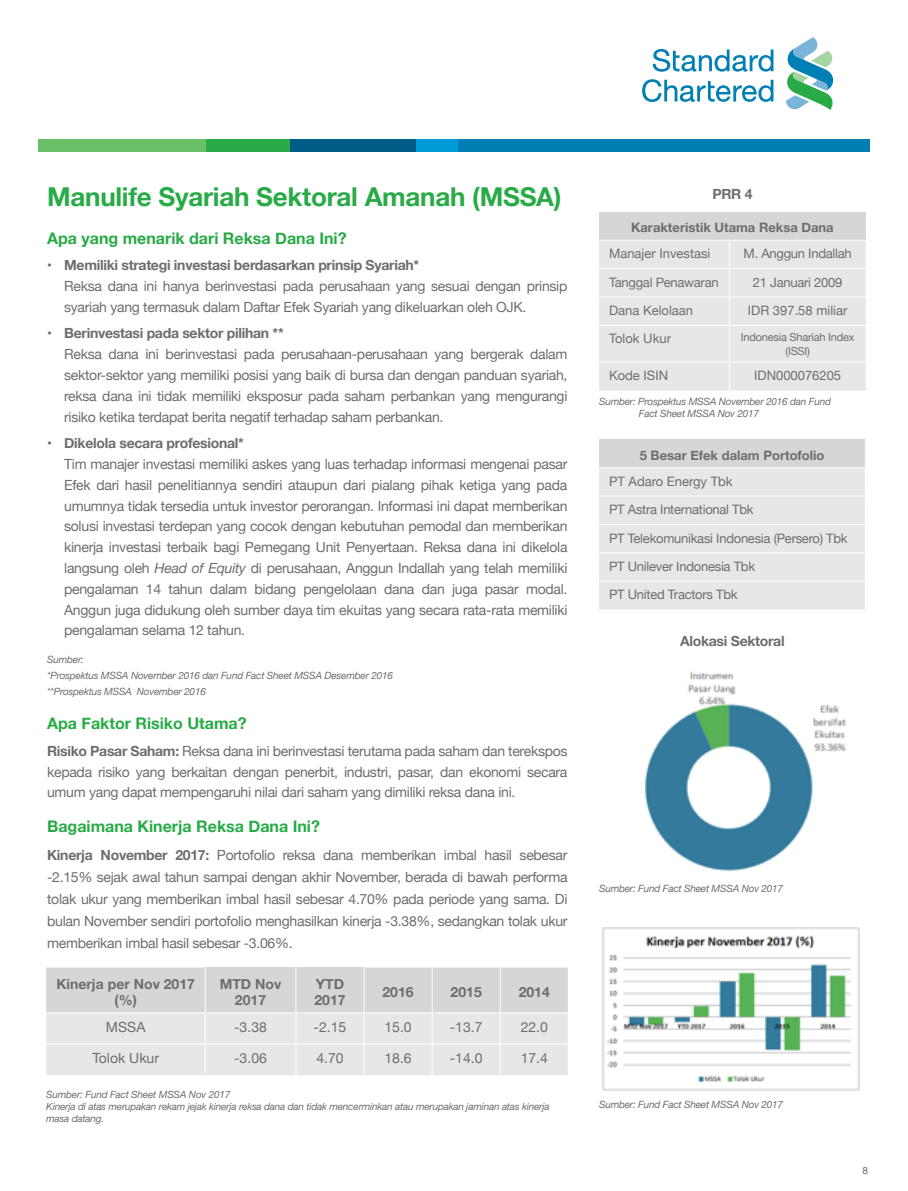
<style>
.page{position:relative;width:908px;height:1191px;background:#fff}
.page>*{position:absolute;margin:0;border:0;box-sizing:border-box;transform-origin:0 0}
.t1{font:700 26px "Helvetica Neue";letter-spacing:-.01em;color:#28ab47}
.t2{font:700 16px "Helvetica Neue";color:#28ab47}
.t3{font:14px/20.8px "Helvetica Neue";letter-spacing:-.02em;color:#6c6d70;text-align:justify}
.t4{font:700 14px/16.8px "Helvetica Neue";letter-spacing:-.02em;color:#6c6d70}
.t5{font:700 14px/16.8px "Helvetica Neue";color:#6c6d70;text-align:center}
.t6{font:14px "Helvetica Neue";color:#6c6d70}
.t7{font:13px "Helvetica Neue";letter-spacing:-.02em;color:#6c6d70}
.t8{font:13px "Helvetica Neue";color:#6c6d70}
.t9{font:700 13px "Helvetica Neue";color:#6c6d70}
.t10{font:11px/13.2px "Helvetica Neue";letter-spacing:-.02em;color:#6c6d70;text-align:center}
.t11{font:italic 10px/12px "Helvetica Neue";letter-spacing:-.02em;color:#6c6d70}
.t12{font:italic 10px/12px "Helvetica Neue LT Std";letter-spacing:-.02em;color:#6c6d70}
.t13{font:10px "Helvetica Neue";color:#6c6d70}
.s1{font-style:italic}
.s2{font-weight:700}
</style>
<div class="page">
<div style="left:290px;top:139px;width:125px;height:12px;background:#005c86"></div>
<div style="left:206px;top:139px;width:84px;height:12px;background:#28ab47"></div>
<div style="left:415px;top:139px;width:42px;height:12px;background:#009cda"></div>
<div style="left:38px;top:139px;width:168px;height:12px;background:#6bc067"></div>
<div style="left:457px;top:139px;width:412px;height:12px;background:#007fb4"></div>
<svg style="left:652px;top:49px;width:121px;height:23px"></svg>
<svg style="left:642px;top:79px;width:131px;height:23px"></svg>
<svg style="left:786px;top:37px;width:46px;height:73px"></svg>
<div style="left:598px;top:212px;width:267px;height:28px;background:#d5d6d8"></div>
<div style="left:599px;top:241px;width:266px;height:149px;background:#e6e7e9"></div>
<svg style="left:599px;top:439px;width:266px;height:170px;background:#e3e4e6"></svg>
<svg style="left:46px;top:967px;width:521px;height:108px;background:#dfe0e2"></svg>
<hr style="left:204px;top:967px;width:1px;height:45px;background:#fff">
<hr style="left:295px;top:967px;width:1px;height:45px;background:#fff">
<hr style="left:363px;top:967px;width:1px;height:45px;background:#fff">
<hr style="left:431px;top:967px;width:1px;height:45px;background:#fff">
<hr style="left:499px;top:967px;width:1px;height:45px;background:#fff">
<hr style="left:46px;top:1012px;width:159px;height:1px;background:#fff">
<hr style="left:205px;top:1012px;width:91px;height:1px;background:#fff">
<hr style="left:204px;top:1013px;width:1px;height:30px;background:#fff">
<hr style="left:296px;top:1012px;width:68px;height:1px;background:#fff">
<hr style="left:295px;top:1013px;width:1px;height:30px;background:#fff">
<hr style="left:364px;top:1012px;width:68px;height:1px;background:#fff">
<hr style="left:363px;top:1013px;width:1px;height:30px;background:#fff">
<hr style="left:432px;top:1012px;width:68px;height:1px;background:#fff">
<hr style="left:431px;top:1013px;width:1px;height:30px;background:#fff">
<hr style="left:500px;top:1012px;width:68px;height:1px;background:#fff">
<hr style="left:499px;top:1013px;width:1px;height:30px;background:#fff">
<hr style="left:46px;top:1043px;width:159px;height:1px;background:#fff">
<hr style="left:205px;top:1043px;width:91px;height:1px;background:#fff">
<hr style="left:204px;top:1044px;width:1px;height:31px;background:#fff">
<hr style="left:296px;top:1043px;width:68px;height:1px;background:#fff">
<hr style="left:295px;top:1044px;width:1px;height:31px;background:#fff">
<hr style="left:364px;top:1043px;width:68px;height:1px;background:#fff">
<hr style="left:363px;top:1044px;width:1px;height:31px;background:#fff">
<hr style="left:432px;top:1043px;width:68px;height:1px;background:#fff">
<hr style="left:431px;top:1044px;width:1px;height:31px;background:#fff">
<hr style="left:500px;top:1043px;width:68px;height:1px;background:#fff">
<hr style="left:499px;top:1044px;width:1px;height:31px;background:#fff">
<img style="left:644px;top:671px;width:202px;height:200px">
<img style="left:602px;top:927px;width:256px;height:163px">
<p class="t1" style="left:47px;top:176px;width:515px">Manulife Syariah Sektoral Amanah (MSSA)</p>
<p class="t2" style="left:47px;top:226px;width:301px">Apa yang menarik dari Reksa Dana Ini?</p>
<p class="t4" style="left:47px;top:257px;width:373px">• Memiliki strategi investasi berdasarkan prinsip Syariah*</p>
<p class="t3" style="left:64px;top:276px;width:504px">Reksa dana ini hanya berinvestasi pada perusahaan yang sesuai dengan prinsip syariah yang termasuk dalam Daftar Efek Syariah yang dikeluarkan oleh OJK.</p>
<p class="t4" style="left:47px;top:325px;width:238px">• Berinvestasi pada sektor pilihan **</p>
<p class="t3" style="left:64px;top:345px;width:504px">Reksa dana ini berinvestasi pada perusahaan-perusahaan yang bergerak dalam sektor-sektor yang memiliki posisi yang baik di bursa dan dengan panduan syariah, reksa dana ini tidak memiliki eksposur pada saham perbankan yang mengurangi risiko ketika terdapat berita negatif terhadap saham perbankan.</p>
<p class="t4" style="left:47px;top:435px;width:198px">• Dikelola secara profesional*</p>
<p class="t3" style="left:64px;top:454px;width:504px">Tim manajer investasi memiliki askes yang luas terhadap informasi mengenai pasar Efek dari hasil penelitiannya sendiri ataupun dari pialang pihak ketiga yang pada umumnya tidak tersedia untuk investor perorangan. Informasi ini dapat memberikan solusi investasi terdepan yang cocok dengan kebutuhan pemodal dan memberikan kinerja investasi terbaik bagi Pemegang Unit Penyertaan. Reksa dana ini dikelola langsung oleh <span class="s1">Head of Equity</span> di perusahaan, Anggun Indallah yang telah memiliki pengalaman 14 tahun dalam bidang pengelolaan dana dan juga pasar modal.<br>Anggun juga didukung oleh sumber daya tim ekuitas yang secara rata-rata memiliki pengalaman selama 12 tahun.</p>
<p class="t11" style="left:47px;top:654px;width:38px">Sumber:</p>
<p class="t11" style="left:47px;top:670px;width:347px">*Prospektus MSSA November 2016 dan Fund Fact Sheet MSSA Desember 2016</p>
<p class="t11" style="left:47px;top:686px;width:160px">**Prospektus MSSA November 2016</p>
<p class="t2" style="left:47px;top:711px;width:201px">Apa Faktor Risiko Utama?</p>
<p class="t3" style="left:47px;top:741px;width:521px"><span class="s2">Risiko Pasar Saham:</span> Reksa dana ini berinvestasi terutama pada saham dan terekspos kepada risiko yang berkaitan dengan penerbit, industri, pasar, dan ekonomi secara umum yang dapat mempengaruhi nilai dari saham yang dimiliki reksa dana ini.</p>
<p class="t2" style="left:47px;top:813px;width:274px">Bagaimana Kinerja Reksa Dana Ini?</p>
<p class="t3" style="left:47px;top:844px;width:521px;line-height:22px"><span class="s2">Kinerja November 2017:</span> Portofolio reksa dana memberikan imbal hasil sebesar -2.15% sejak awal tahun sampai dengan akhir November, berada di bawah performa tolak ukur yang memberikan imbal hasil sebesar 4.70% pada periode yang sama. Di bulan November sendiri portofolio menghasilkan kinerja -3.38%, sedangkan tolak ukur memberikan imbal hasil sebesar -3.06%.</p>
<p class="t5" style="left:56px;top:975px;width:140px">Kinerja per Nov 2017 (%)</p>
<p class="t5" style="left:219px;top:975px;width:63px">MTD Nov<br>2017</p>
<p class="t4" style="left:314px;top:975px;width:33px">YTD<br>2017</p>
<p class="t4" style="left:382px;top:984px;width:33px">2016</p>
<p class="t4" style="left:450px;top:984px;width:33px">2015</p>
<p class="t4" style="left:518px;top:984px;width:33px">2014</p>
<p class="t3" style="left:106px;top:1017px;width:41px">MSSA</p>
<p class="t3" style="left:234px;top:1017px;width:34px">-3.38</p>
<p class="t3" style="left:313px;top:1017px;width:34px">-2.15</p>
<p class="t3" style="left:384px;top:1017px;width:29px">15.0</p>
<p class="t3" style="left:449px;top:1017px;width:34px">-13.7</p>
<p class="t3" style="left:520px;top:1017px;width:29px">22.0</p>
<p class="t6" style="left:92px;top:1048px;width:68px">Tolok Ukur</p>
<p class="t3" style="left:234px;top:1048px;width:34px">-3.06</p>
<p class="t3" style="left:316px;top:1048px;width:29px">4.70</p>
<p class="t3" style="left:384px;top:1048px;width:29px">18.6</p>
<p class="t3" style="left:449px;top:1048px;width:34px">-14.0</p>
<p class="t3" style="left:520px;top:1048px;width:29px">17.4</p>
<p class="t12" style="left:46px;top:1088px;width:185px">Sumber: Fund Fact Sheet MSSA Nov 2017</p>
<p class="t12" style="left:46px;top:1100px;width:504px">Kinerja di atas merupakan rekam jejak kinerja reksa dana dan tidak mencerminkan atau merupakan jaminan atas kinerja masa datang.</p>
<p class="t4" style="left:712px;top:186px;width:42px">PRR 4</p>
<p class="t9" style="left:630px;top:218px;width:204px">Karakteristik Utama Reksa Dana</p>
<p class="t8" style="left:608px;top:244px;width:103px">Manajer Investasi</p>
<p class="t7" style="left:743px;top:244px;width:110px">M. Anggun Indallah</p>
<p class="t7" style="left:608px;top:273px;width:111px">Tanggal Penawaran</p>
<p class="t7" style="left:752px;top:273px;width:91px">21 Januari 2009</p>
<p class="t8" style="left:608px;top:301px;width:86px">Dana Kelolaan</p>
<p class="t8" style="left:747px;top:301px;width:101px">IDR 397.58 miliar</p>
<p class="t8" style="left:608px;top:329px;width:63px">Tolok Ukur</p>
<p class="t10" style="left:740px;top:331px;width:115px">Indonesia Shariah Index (ISSI)</p>
<p class="t8" style="left:608px;top:366px;width:60px">Kode ISIN</p>
<p class="t8" style="left:753px;top:366px;width:88px">IDN000076205</p>
<p class="t11" style="left:638px;top:395px;width:194px;text-indent:-40px">Sumber: Prospektus MSSA November 2016 dan Fund<br>Fact Sheet MSSA Nov 2017</p>
<p class="t9" style="left:639px;top:445px;width:186px">5 Besar Efek dalam Portofolio</p>
<p class="t8" style="left:608px;top:472px;width:125px">PT Adaro Energy Tbk</p>
<p class="t7" style="left:608px;top:500px;width:146px">PT Astra International Tbk</p>
<p class="t7" style="left:608px;top:528px;width:240px">PT Telekomunikasi Indonesia (Persero) Tbk</p>
<p class="t7" style="left:608px;top:557px;width:147px">PT Unilever Indonesia Tbk</p>
<p class="t7" style="left:608px;top:585px;width:130px">PT United Tractors Tbk</p>
<p class="t4" style="left:680px;top:633px;width:106px">Alokasi Sektoral</p>
<p class="t11" style="left:598px;top:883px;width:185px">Sumber: Fund Fact Sheet MSSA Nov 2017</p>
<p class="t11" style="left:598px;top:1099px;width:185px">Sumber: Fund Fact Sheet MSSA Nov 2017</p>
<p class="t13" style="left:862px;top:1163px;width:7px">8</p>
</div>
